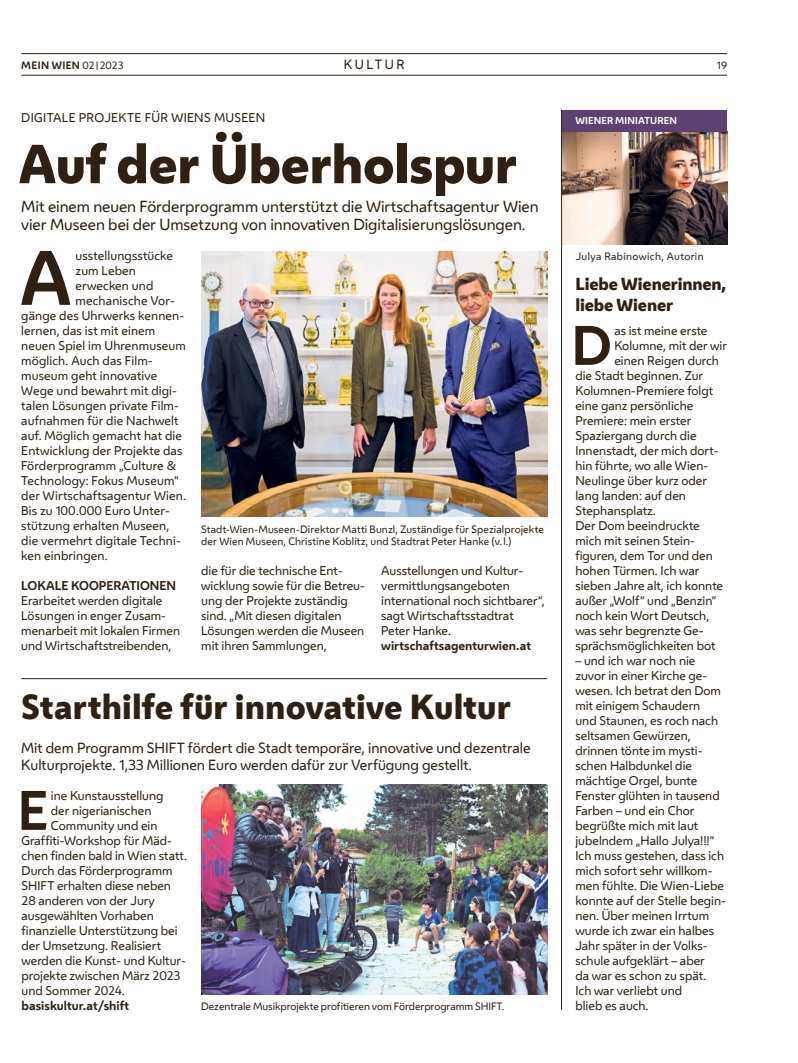
<style>
.page{position:relative;width:798px;height:1063px;background:#fff}
.page>*{position:absolute;margin:0;border:0;box-sizing:border-box;transform-origin:0 0}
.FT_FT_Initial4{font:700 71.88px "Wiener Melange";color:#2e2113}
.FT_FT_Initial3{font:700 51.88px "Wiener Melange";color:#2e2113}
.HL_Header_36pt{font:800 51.25px "Wiener Melange";letter-spacing:-.01em;color:#2e2113}
.HL_Header_24pt{font:800 32.5px "Wiener Melange";letter-spacing:.005em;color:#2e2113}
.HL_Header_14pt{font:800 16.25px/21px "Wiener Melange";letter-spacing:-.01em;color:#2e2113}
.HL_Header_45pt{font:15px/18px "Wiener Melange";letter-spacing:-.005em;color:#2e2113}
.HL_VS_12pt{font:13.75px/16.5px "Wiener Melange";color:#2e2113}
.t1{font:12.5px "Wiener Melange";color:#2e2113}
.FT_FT{font:11.88px/15px "Wiener Melange";color:#2e2113}
.FT_FT_Initial3-2{font:11.88px "Wiener Melange";color:#2e2113}
.FT_FT_Initial4-2{font:11.88px "Wiener Melange";letter-spacing:.01em;color:#2e2113}
.FT_Zwischentitel{font:11.88px/15px "Wiener Melange";color:#2e2113}
.FT_FT-2{font:700 11.88px "Wiener Melange";color:#2e2113}
.HL_Vorzeile_9_5pt{font:11.88px "Wiener Melange";letter-spacing:.025em;color:#2e2113}
.FT_Bildunterschrift{font:10px/12px "Wiener Melange";letter-spacing:.01em;color:#2e2113}
.FT_Bildunterschrift-2{font:10px "Wiener Melange";letter-spacing:.035em;color:#2e2113}
.t2{font:700 10px "Wiener Melange";letter-spacing:.035em;color:#2e2113}
.Spalte_Infobox_Spalte_Markerl{font:700 9.38px "Wiener Melange";letter-spacing:.015em;color:#fff}
.s1{font-weight:400}
.s2{font-weight:400;font-size:7.5px}
.s3{font-weight:700}
</style>
<div class="page">
<hr style="left:21px;top:75px;width:705px;height:1px;background:#2e2113">
<hr style="left:21px;top:53px;width:705px;height:1px;background:#2e2113">
<img style="left:201px;top:252px;width:346px;height:265px">
<img style="left:201px;top:785px;width:346px;height:210px">
<hr style="left:21px;top:678px;width:526px;height:1px;background:#2e2113">
<img style="left:562px;top:132px;width:164px;height:113px">
<div style="left:561px;top:110px;width:165px;height:22px;background:#5d4271"></div>
<hr style="left:561px;top:110px;width:1px;height:900px;background:#2e2113">
<p class="t2" style="left:21px;top:57px;width:104px">MEIN WIEN <span class="s1">02</span><span class="s2">|</span><span class="s1">2023</span></p>
<p class="t1" style="left:343px;top:55px;width:22px">Kultur</p>
<p class="FT_Bildunterschrift" style="left:716px;top:59px;width:12px">19</p>
<p class="HL_Vorzeile_9_5pt" style="left:21px;top:108px;width:243px">DIGITALE PROJEKTE FÜR WIENS MUSEEN</p>
<h1 class="HL_Header_36pt" style="left:18px;top:129px;width:500px">Auf der Überholspur</h1>
<h1 class="HL_Header_45pt" style="left:21px;top:196px;width:519px">Mit einem neuen Förderprogramm unterstützt die Wirtschaftsagentur Wien vier Museen bei der Umsetzung von innovativen Digitalisierungslösungen.</h1>
<p class="FT_FT_Initial4" style="left:20px;top:218px;width:54px">A</p>
<p class="FT_FT_Initial4-2" style="left:75px;top:246px;width:99px">usstellungsstücke</p>
<p class="FT_FT_Initial4-2" style="left:75px;top:261px;width:62px">zum Leben</p>
<p class="FT_FT_Initial4-2" style="left:75px;top:276px;width:79px">erwecken und</p>
<p class="FT_FT_Initial4-2" style="left:75px;top:291px;width:101px">mechanische Vor-</p>
<p class="FT_FT_Initial4-2" style="left:21px;top:306px;width:164px">gänge des Uhrwerks kennen-</p>
<p class="FT_FT_Initial4-2" style="left:21px;top:321px;width:135px">lernen, das ist mit einem</p>
<p class="FT_FT_Initial4-2" style="left:21px;top:336px;width:166px">neuen Spiel im Uhrenmuseum</p>
<p class="FT_FT_Initial4-2" style="left:21px;top:351px;width:133px">möglich. Auch das Film-</p>
<p class="FT_FT_Initial4-2" style="left:21px;top:366px;width:137px">museum geht innovative</p>
<p class="FT_FT_Initial4-2" style="left:21px;top:381px;width:157px">Wege und bewahrt mit digi-</p>
<p class="FT_FT_Initial4-2" style="left:21px;top:396px;width:159px">talen Lösungen private Film-</p>
<p class="FT_FT_Initial4-2" style="left:21px;top:411px;width:159px">aufnahmen für die -Nachwelt</p>
<p class="FT_FT_Initial4-2" style="left:21px;top:426px;width:162px">auf. Möglich gemacht hat die</p>
<p class="FT_FT_Initial4-2" style="left:21px;top:441px;width:163px">Entwicklung der Projekte das</p>
<p class="FT_FT_Initial4-2" style="left:21px;top:456px;width:156px">Förderprogramm „Culture &amp;</p>
<p class="FT_FT_Initial4-2" style="left:21px;top:471px;width:159px">Technology: Fokus Museum“</p>
<p class="FT_FT_Initial4-2" style="left:21px;top:486px;width:166px">der Wirtschaftsagentur Wien.</p>
<p class="FT_FT_Initial4-2" style="left:21px;top:501px;width:150px">Bis zu 100.000 Euro Unter-</p>
<p class="FT_FT_Initial4-2" style="left:21px;top:516px;width:150px">stützung erhalten Museen,</p>
<p class="FT_FT_Initial4-2" style="left:21px;top:531px;width:161px">die vermehrt digitale Techni-</p>
<p class="FT_FT_Initial4-2" style="left:21px;top:546px;width:88px">ken einbringen.</p>
<p class="FT_Zwischentitel" style="left:21px;top:577px;width:160px"><span class="s3">LOKALE KOOPERATIONEN<br></span>Erarbeitet werden digitale<br>Lösungen in enger Zusam&shy;menarbeit mit lokalen Firmen und Wirtschaftstreibenden,</p>
<p class="FT_Bildunterschrift" style="left:201px;top:522px;width:344px">Stadt-Wien-Museen-Direktor Matti Bunzl, Zuständige für Spezialprojekte der Wien Museen, Christine Koblitz, und Stadtrat Peter Hanke (v.l.)</p>
<p class="FT_Zwischentitel" style="left:201px;top:562px;width:165px">die für die technische Ent&shy;wicklung sowie für die Betreu&shy;ung der Projekte zuständig sind. „Mit diesen digitalen<br>Lösungen werden die Museen mit ihren Sammlungen,</p>
<p class="FT_Zwischentitel" style="left:381px;top:562px;width:165px">Ausstellungen und Kultur&shy;vermittlungsangeboten international noch sichtbarer“, sagt Wirtschaftsstadtrat<br>Peter Hanke.</p>
<p class="FT_FT-2" style="left:381px;top:635px;width:151px">wirtschaftsagenturwien.at</p>
<h1 class="HL_Header_24pt" style="left:21px;top:684px;width:491px">Starthilfe für innovative Kultur</h1>
<p class="HL_VS_12pt" style="left:21px;top:739px;width:510px">Mit dem Programm SHIFT fördert die Stadt temporäre, innovative und dezentrale<br>Kulturprojekte. 1,33 Millionen Euro werden dafür zur Verfügung gestellt.</p>
<p class="FT_FT_Initial3" style="left:18px;top:767px;width:32px">E</p>
<p class="FT_FT_Initial3-2" style="left:51px;top:786px;width:114px">ine Kunstausstellung</p>
<p class="FT_FT_Initial3-2" style="left:51px;top:801px;width:102px">der nigerianischen</p>
<p class="FT_FT_Initial3-2" style="left:51px;top:816px;width:108px">Community und ein</p>
<p class="FT_FT_Initial3-2" style="left:22px;top:831px;width:152px">Graffiti-Workshop für Mäd-</p>
<p class="FT_FT_Initial3-2" style="left:22px;top:846px;width:167px">chen finden bald in Wien statt.</p>
<p class="FT_FT_Initial3-2" style="left:22px;top:861px;width:152px">Durch das Förderprogramm</p>
<p class="FT_FT_Initial3-2" style="left:22px;top:876px;width:151px">SHIFT erhalten diese neben</p>
<p class="FT_FT_Initial3-2" style="left:22px;top:891px;width:135px">28 anderen von der Jury</p>
<p class="FT_FT_Initial3-2" style="left:22px;top:906px;width:134px">ausgewählten Vorhaben</p>
<p class="FT_FT_Initial3-2" style="left:22px;top:921px;width:157px">finanzielle Unterstützung bei</p>
<p class="FT_FT_Initial3-2" style="left:22px;top:936px;width:141px">der Umsetzung. Realisiert</p>
<p class="FT_FT_Initial3-2" style="left:22px;top:951px;width:166px">werden die Kunst- und Kultur-</p>
<p class="FT_FT_Initial3-2" style="left:22px;top:966px;width:160px">projekte zwischen März 2023</p>
<p class="FT_FT_Initial3-2" style="left:22px;top:981px;width:105px">und Sommer 2024.</p>
<p class="FT_FT-2" style="left:22px;top:995px;width:109px">basiskultur.at/shift</p>
<p class="FT_Bildunterschrift" style="left:201px;top:1000px;width:304px">Dezentrale Musikprojekte profitieren vom Förderprogramm SHIFT.</p>
<p class="Spalte_Infobox_Spalte_Markerl" style="left:575px;top:113px;width:103px">WIENER MINIATUREN</p>
<p class="FT_Bildunterschrift-2" style="left:575px;top:248px;width:129px">Julya Rabinowich, Autorin</p>
<h1 class="HL_Header_14pt" style="left:575px;top:273px;width:153px">Liebe Wienerinnen, liebe Wiener</h1>
<p class="FT_FT_Initial3" style="left:571px;top:302px;width:42px">D</p>
<p class="FT_FT_Initial3-2" style="left:614px;top:321px;width:95px">as ist meine erste</p>
<p class="FT_FT_Initial3-2" style="left:614px;top:336px;width:114px">Kolumne, mit der wir</p>
<p class="FT_FT_Initial3-2" style="left:614px;top:351px;width:106px">einen Reigen durch</p>
<p class="FT_FT_Initial3-2" style="left:575px;top:366px;width:129px">die Stadt beginnen. Zur</p>
<p class="FT_FT_Initial3-2" style="left:575px;top:381px;width:139px">Kolumnen-Premiere folgt</p>
<p class="FT_FT_Initial3-2" style="left:575px;top:396px;width:119px">eine ganz persönliche</p>
<p class="FT_FT_Initial3-2" style="left:575px;top:411px;width:117px">Premiere: mein erster</p>
<p class="FT_FT_Initial3-2" style="left:575px;top:426px;width:123px">Spaziergang durch die</p>
<p class="FT_FT_Initial3-2" style="left:575px;top:441px;width:145px">Innenstadt, der mich dort-</p>
<p class="FT_FT_Initial3-2" style="left:575px;top:456px;width:134px">hin führte, wo alle Wien-</p>
<p class="FT_FT_Initial3-2" style="left:575px;top:471px;width:133px">Neulinge über kurz oder</p>
<p class="FT_FT_Initial3-2" style="left:575px;top:486px;width:112px">lang landen: auf den</p>
<p class="FT_FT_Initial3-2" style="left:575px;top:501px;width:82px">Stephansplatz.</p>
<p class="FT_FT" style="left:575px;top:517px;width:149px">Der Dom beeindruckte mich mit seinen Stein&shy;figuren, dem Tor und den hohen Türmen. Ich war sieben Jahre alt, ich konnte außer „Wolf“ und „Benzin“ noch kein Wort Deutsch, was sehr begrenzte Ge&shy;sprächsmöglichkeiten bot</p>
<p class="FT_FT" style="left:575px;top:652px;width:152px">– und ich war noch nie zuvor in einer Kirche ge&shy;wesen. Ich betrat den Dom mit einigem Schaudern<br>und Staunen, es roch nach seltsamen Gewürzen, drinnen tönte im mysti&shy;schen Halbdunkel die mächtige Orgel, bunte<br>Fenster glühten in tausend<br>Farben – und ein Chor begrüßte mich mit laut jubelndem „Hallo Julya!!!“<br>Ich muss gestehen, dass ich mich sofort sehr willkom&shy;men fühlte. Die Wien-Liebe konnte auf der Stelle begin&shy;nen. Über meinen Irrtum wurde ich zwar ein halbes<br>Jahr später in der Volks&shy;schule aufgeklärt – aber<br>da war es schon zu spät.<br>Ich war verliebt und<br>blieb es auch.</p>
</div>
